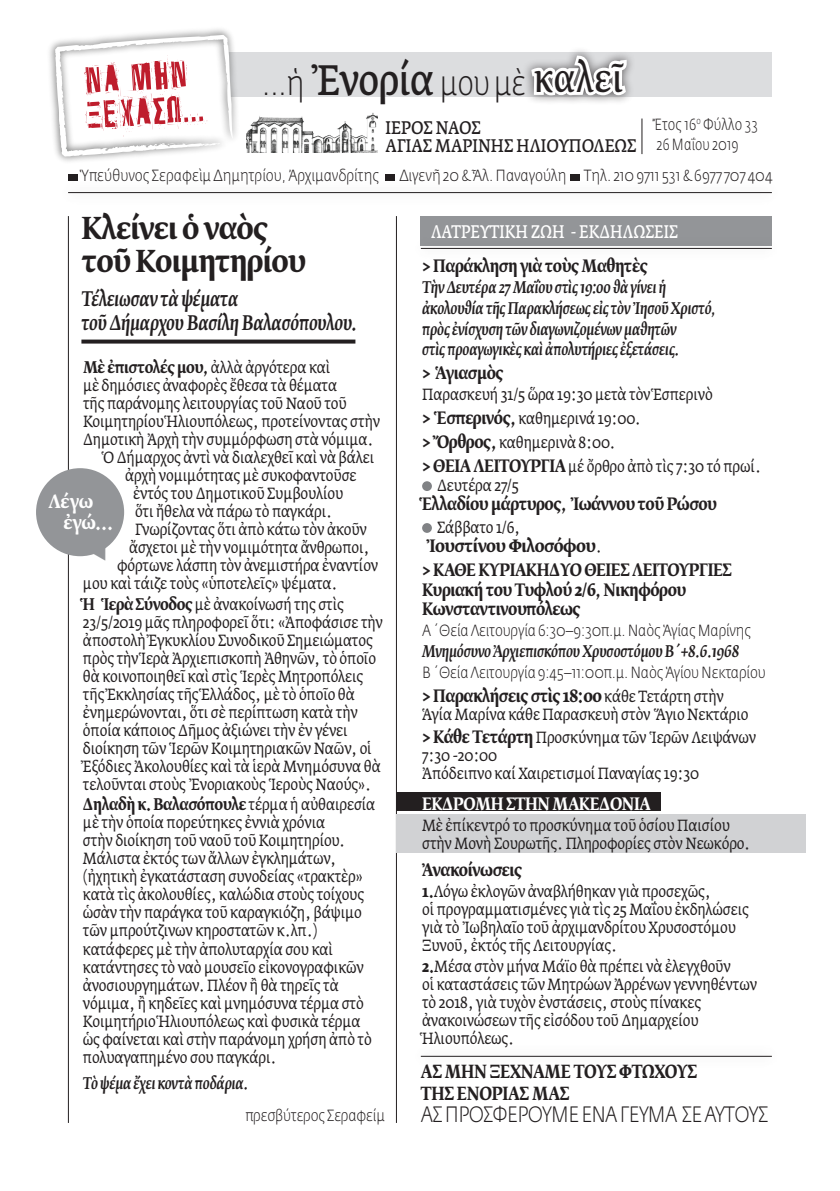
<style>
.page{position:relative;width:840px;height:1191px;background:#fff}
.page>*{position:absolute;margin:0;border:0;box-sizing:border-box;transform-origin:0 0}
.t1{font:38px "Fedra Serif B Pro";letter-spacing:.03em;color:#231f20;scale:.85 1}
.t2{font:300 34px "Fedra Sans Pro";color:#231f20;scale:.85 1}
.t3{font:700 30px "Fedra Serif B Pro";letter-spacing:-.03em;color:#231f20;scale:.91 1}
.t4{font:300 22px "Fedra Sans Pro";letter-spacing:-.02em;color:#231f20;scale:.85 1}
.t5{font:italic 500 20px/24px "Fedra Serif B Pro";letter-spacing:-.01em;color:#231f20;scale:.86 1}
.t6{font:700 18px/22px "Fedra Serif B Pro";letter-spacing:-.02em;color:#231f20;scale:.84 1}
.t7{font:18px/18px "Fedra Serif A Pro";color:#231f20;scale:.85 1}
.t8{font:18px "Fedra Serif A Pro";color:#fff;scale:.81 1}
.t9{font:700 18px/21px "Fedra Serif B Pro";letter-spacing:-.01em;color:#fff;scale:.91 1}
.t10{font:700 17px/19px "Fedra Serif B Pro";letter-spacing:-.03em;color:#231f20;scale:.86 1}
.t11{font:700 17px/23.8px "Fedra Serif B Pro";letter-spacing:-.03em;color:#231f20;scale:.92 1}
.t12{font:700 17px "Fedra Serif B Pro";letter-spacing:-.03em;color:#fff;scale:.86 1}
.t13{font:16px/18px "Fedra Serif A Pro";letter-spacing:-.01em;color:#231f20;scale:.86 1}
.t14{font:italic 500 16px/20.8px "Fedra Serif B Pro";letter-spacing:-.01em;color:#231f20;scale:.86 1}
.t15{font:300 16px "Fedra Sans Pro";letter-spacing:-.01em;color:#231f20;scale:.86 1}
.t16{font:300 16px "Fedra Sans Pro";letter-spacing:-.01em;color:#231f20;scale:.87 1}
.t17{font:700 16px "Fedra Serif B Pro";letter-spacing:-.03em;color:#231f20;scale:.86 1}
.t18{font:300 16px/20.6px "Fedra Sans Pro";letter-spacing:.01em;color:#231f20;scale:.82 1}
.s1{font-family:"Fedra Serif A Pro";font-weight:400;font-size:42px}
.s2{font-family:"Fedra Serif A Pro";font-weight:400}
.s3{font-family:"Fedra Serif B Pro";font-weight:700}
.s4{font-family:"Fedra Serif B Pro";font-weight:700;font-size:17px}
.s5{font-family:"Fedra Serif A Pro";font-weight:400;font-size:16px}
</style>
<div class="page">
<div style="left:228px;top:53px;width:543px;height:44px;background:#dcdddf"></div>
<img style="left:247px;top:112px;width:130px;height:41px">
<img style="left:49px;top:29px;width:198px;height:133px">
<svg style="left:53px;top:32px;width:180px;height:127px"></svg>
<div style="left:68px;top:174px;width:9px;height:7px;background:#231f20"></div>
<div style="left:386px;top:174px;width:9px;height:7px;background:#231f20"></div>
<div style="left:570px;top:174px;width:9px;height:7px;background:#231f20"></div>
<div style="left:520px;top:45px;width:115px;height:60px;background:#231f20;opacity:.75"></div>
<svg style="left:527px;top:50px;width:102px;height:54px"></svg>
<hr style="left:641px;top:118px;width:1px;height:36px;background:#231f20">
<div style="left:420px;top:216px;width:351px;height:29px;background:#939598"></div>
<hr style="left:68px;top:216px;width:1px;height:907px;background:#231f20">
<hr style="left:396px;top:216px;width:1px;height:907px;background:#231f20">
<svg style="left:81px;top:339px;width:274px;height:4px"></svg>
<div style="left:55px;top:179px;width:722px;height:27px;background:#fcfcfc"></div>
<hr style="left:68px;top:192px;width:703px;height:1px;background:#231f20">
<div style="left:407px;top:235px;width:370px;height:27px;background:#231f20;opacity:.75"></div>
<hr style="left:420px;top:248px;width:351px;height:1px;background:#231f20">
<hr style="left:420px;top:1056px;width:351px;height:1px;background:#231f20">
<div style="left:36px;top:468px;width:88px;height:88px;background:#939598;border-radius:50%"></div>
<div style="left:396px;top:792px;width:264px;height:18px;background:#231f20"></div>
<div style="left:396px;top:814px;width:409px;height:39px;background:#d1d2d4"></div>
<div style="left:422px;top:481px;width:9px;height:10px;background:#808285;border-radius:50%"></div>
<div style="left:422px;top:523px;width:9px;height:10px;background:#808285;border-radius:50%"></div>
<svg style="left:86px;top:539px;width:29px;height:17px"></svg>
<h2 class="t2" style="left:261px;top:62px;width:312px">...ἡ <span class="s1">Ἐνορία</span> μου μὲ</h2>
<h1 class="t1" style="left:533px;top:57px;width:106px">καλεῖ</h1>
<p class="t7" style="left:385px;top:119px;width:296px">ΙΕΡΟΣ ΝΑΟΣ<br>ΑΓΙΑΣ ΜΑΡΙΝΗΣ ΗΛΙΟΥΠΟΛΕΩΣ</p>
<p class="t18" style="left:654px;top:114px;width:127px">Ἔτος 16<sup>ο</sup> Φύλλο 33<br>26 Μαΐου 2019</p>
<p class="t16" style="left:82px;top:165px;width:343px">Ὑπεύθυνος Σεραφεὶμ Δημητρίου, Ἀρχιμανδρίτης</p>
<p class="t16" style="left:399px;top:165px;width:430px">Διγενῆ 20 &amp; Ἇλ. Παναγούλη Tηλ. 210 9711 531 &amp; 6977 707 404</p>
<h3 class="t3" style="left:81px;top:212px;width:206px">Κλείνει ὁ ναὸς</h3>
<h3 class="t3" style="left:81px;top:244px;width:248px">τοῦ Κοιμητηρίου</h3>
<p class="t5" style="left:81px;top:287px;width:322px">Τέλειωσαν τὰ ψέματα<br>τοῦ Δήμαρχου Βασίλη Βαλασόπουλου.</p>
<p class="t17" style="left:83px;top:358px;width:289px">Μὲ ἐπιστολές μου, <span class="s2">ἀλλὰ ἀργότερα καὶ</span></p>
<p class="t13" style="left:83px;top:376px;width:297px">μὲ δημόσιες ἀναφορὲς ἔθεσα τὰ θέματα</p>
<p class="t13" style="left:83px;top:394px;width:308px">τῆς παράνομης λειτουργίας τοῦ Ναοῦ τοῦ</p>
<p class="t13" style="left:83px;top:412px;width:347px">Κοιμητηρίου Ἡλιουπόλεως, προτείνοντας στὴν</p>
<p class="t13" style="left:83px;top:430px;width:339px">Δημοτικὴ Ἀρχὴ τὴν συμμόρφωση στὰ νόμιμα.</p>
<p class="t13" style="left:103px;top:448px;width:317px">Ὁ Δήμαρχος ἀντὶ νὰ διαλεχθεῖ καὶ νὰ βάλει</p>
<p class="t13" style="left:125px;top:466px;width:271px">ἀρχὴ νομιμότητας μὲ συκοφαντοῦσε</p>
<p class="t13" style="left:133px;top:484px;width:246px">ἐντός του Δημοτικοῦ Συμβουλίου</p>
<p class="t13" style="left:135px;top:502px;width:230px">ὅτι ἤθελα νὰ πάρω τὸ παγκάρι.</p>
<p class="t13" style="left:135px;top:520px;width:271px">Γνωρίζοντας ὅτι ἀπὸ κάτω τὸν ἀκοῦν</p>
<p class="t13" style="left:129px;top:538px;width:281px">ἄσχετοι μὲ τὴν νομιμότητα ἄνθρωποι,</p>
<p class="t13" style="left:117px;top:556px;width:305px">φόρτωνε λάσπη τὸν ἀνεμιστήρα ἐναντίον</p>
<p class="t13" style="left:83px;top:574px;width:297px">μου καὶ τάιζε τοὺς «ὑποτελεῖς» ψέματα.</p>
<p class="t13" style="left:83px;top:595px;width:350px"><span class="s3">Ἡ Ἱερὰ Σύνοδος</span> μὲ ἀνακοίνωσή της στὶς 23/5/2019 μᾶς πληροφορεῖ ὅτι: «Ἀποφάσισε τὴν ἀποστολὴ Ἐγκυκλίου Συνοδικοῦ Σημειώματος πρὸς τὴν Ἱερὰ Ἀρχιεπισκοπὴ Ἀθηνῶν, τὸ ὁποῖο θὰ κοινοποιηθεῖ καὶ στὶς Ἱερὲς Μητροπόλεις τῆς Ἐκκλησίας τῆς Ἑλλάδος, μὲ τὸ ὁποῖο θὰ ἐνημερώνονται, ὅτι σὲ περίπτωση κατὰ τὴν ὁποία κάποιος Δῆμος ἀξιώνει τὴν ἐν γένει διοίκηση τῶν Ἱερῶν Κοιμητηριακῶν Ναῶν, οἱ Ἐξόδιες Ἀκολουθίες καὶ τὰ ἱερὰ Μνημόσυνα θὰ τελοῦνται στοὺς Ἐνοριακοὺς Ἱεροὺς Ναούς».</p>
<p class="t17" style="left:83px;top:795px;width:341px">Δηλαδὴ κ. Βαλασόπουλε <span class="s2">τέρμα ἡ αὐθαιρεσία</span></p>
<p class="t13" style="left:83px;top:814px;width:337px">μὲ τὴν ὁποία πορεύτηκες ἐννιὰ χρόνια<br>στὴν διοίκηση τοῦ ναοῦ τοῦ Κοιμητηρίου.<br>Μάλιστα ἐκτός των ἄλλων ἐγκλημάτων, (ἠχητικὴ ἐγκατάσταση συνοδείας «τρακτὲρ» κατὰ τὶς ἀκολουθίες, καλώδια στοὺς τοίχους ὡσὰν τὴν παράγκα τοῦ καραγκιόζη, βάψιμο τῶν μπρούτζινων κηροστατῶν κ.λπ.) κατάφερες μὲ τὴν ἀπολυταρχία σου καὶ κατάντησες τὸ ναὸ μουσεῖο εἰκονογραφικῶν ἀνοσιουργημάτων. Πλέον ἢ θὰ τηρεῖς τὰ νόμιμα, ἢ κηδεῖες καὶ μνημόσυνα τέρμα στὸ Κοιμητήριο Ἡλιουπόλεως καὶ φυσικὰ τέρμα ὡς φαίνεται καὶ στὴν παράνομη χρήση ἀπὸ τὸ πολυαγαπημένο σου παγκάρι.</p>
<p class="t14" style="left:83px;top:1073px;width:193px">Τὸ ψέμα ἔχει κοντὰ ποδάρια.</p>
<p class="t15" style="left:245px;top:1105px;width:164px">πρεσβύτερος Σεραφείμ</p>
<p class="t9" style="left:63px;top:491px;width:56px;text-indent:-15px">Λέγω ἐγώ...</p>
<p class="t8" style="left:431px;top:222px;width:306px">ΛΑΤΡΕΥΤΙΚΗ ΖΩΗ - ΕΚΔΗΛΩΣΕΙΣ</p>
<p class="t10" style="left:422px;top:257px;width:263px">&gt; Παράκληση γιὰ τοὺς Μαθητὲς</p>
<p class="t14" style="left:422px;top:277px;width:342px">Τὴν Δευτέρα 27 Μαΐου στὶς 19:00 θὰ γίνει ἡ ἀκολουθία τῆς Παρακλήσεως εἰς τὸν Ἰησοῦ Χριστό, πρὸς ἐνίσχυση τῶν διαγωνιζομένων μαθητῶν<br>στὶς προαγωγικὲς καὶ ἀπολυτήριες ἐξετάσεις.</p>
<p class="t10" style="left:422px;top:364px;width:96px">&gt; Ἁγιασμὸς</p>
<p class="t13" style="left:422px;top:383px;width:395px;line-height:23.8px">Παρασκευή 31/5 ὥρα 19:30 μετὰ τὸν Ἑσπερινὸ<br><span class="s4">&gt; Ἑσπερινός,</span> καθημερινά 19:00.<br><span class="s4">&gt; Ὄρθρος,</span> καθημερινὰ 8:00.<br><span class="s4">&gt; ΘΕΙΑ ΛΕΙΤΟΥΡΓΙΑ</span> μέ ὄρθρο ἀπὸ τὶς 7:30 τό πρωί.</p>
<p class="t13" style="left:437px;top:476px;width:97px">Δευτέρα 27/5</p>
<p class="t10" style="left:422px;top:494px;width:344px">Ἑλλαδίου μάρτυρος, Ἰωάννου τοῦ Ρώσου</p>
<p class="t13" style="left:437px;top:518px;width:98px">Σάββατο 1/6,</p>
<p class="t11" style="left:422px;top:534px;width:338px;text-indent:7px">Ἰουστίνου Φιλοσόφου<span class="s5">.<br></span>&gt; ΚΑΘΕ ΚΥΡΙΑΚΗΔΥΟ ΘΕΙΕΣ ΛΕΙΤΟΥΡΓΙΕΣ</p>
<p class="t10" style="left:422px;top:581px;width:308px">Κυριακή του Τυφλού 2/6, Νικηφόρου<br>Κωνσταντινουπόλεως</p>
<p class="t15" style="left:422px;top:620px;width:384px">Α΄ Θεία Λειτουργία 6:30–9:30π.μ. Ναὸς Ἁγίας Μαρίνης</p>
<p class="t14" style="left:422px;top:641px;width:370px">Μνημόσυνο Ἀρχιεπισκόπου Χρυσοστόμου Β΄+8.6.1968</p>
<p class="t15" style="left:422px;top:662px;width:401px">Β΄ Θεία Λειτουργία 9:45–11:00π.μ. Ναὸς Ἁγίου Νεκταρίου</p>
<p class="t10" style="left:422px;top:686px;width:352px">&gt; Παρακλήσεις στὶς 18:00 <span class="s5">κάθε Τετάρτη στὴν</span></p>
<p class="t13" style="left:422px;top:702px;width:390px;line-height:23.8px">Ἁγία Μαρίνα κάθε Παρασκευὴ στὸν Ἅγιο Νεκτάριο <span class="s4">&gt; Κάθε Τετάρτη</span> Προσκύνημα τῶν Ἱερῶν Λειψάνων</p>
<p class="t13" style="left:422px;top:747px;width:323px">7:30 -20:00<br>Ἀπόδειπνο καί Χαιρετισμοί Παναγίας 19:30</p>
<p class="t12" style="left:422px;top:794px;width:267px">ΕΚΔΡΟΜΗ ΣΤΗΝ ΜΑΚΕΔΟΝΙΑ</p>
<p class="t13" style="left:422px;top:816px;width:382px">Μὲ ἐπίκεντρό το προσκύνημα τοῦ ὁσίου Παισίου στὴν Μονὴ Σουρωτῆς. Πληροφορίες στὸν Νεωκόρο.</p>
<p class="t10" style="left:422px;top:861px;width:118px">Ἀνακοίνωσεις</p>
<p class="t13" style="left:422px;top:882px;width:381px"><span class="s3">1.</span>Λόγω ἐκλογῶν ἀναβλήθηκαν γιὰ προσεχῶς,<br>οἱ προγραμματισμένες γιὰ τὶς 25 Μαΐου ἐκδηλώσεις γιὰ τὸ Ἰωβηλαῖο τοῦ ἀρχιμανδρίτου Χρυσοστόμου Ξυνοῦ, ἐκτός τῆς Λειτουργίας.</p>
<p class="t13" style="left:422px;top:957px;width:391px"><span class="s3">2.</span>Μέσα στὸν μήνα Μάϊο θὰ πρέπει νὰ ἐλεγχθοῦν<br>οἱ καταστάσεις τῶν Μητρώων Ἀρρένων γεννηθέντων τὸ 2018, γιὰ τυχὸν ἐνστάσεις, στοὺς πίνακες ἀνακοινώσεων τῆς εἰσόδου τοῦ Δημαρχείου Ἡλιουπόλεως.</p>
<p class="t6" style="left:420px;top:1060px;width:330px">ΑΣ ΜΗΝ ΞΕΧΝΑΜΕ ΤΟΥΣ ΦΤΩΧΟΥΣ<br>ΤΗΣ ΕΝΟΡΙΑΣ ΜΑΣ</p>
<h3 class="t4" style="left:420px;top:1100px;width:410px">ΑΣ ΠΡΟΣΦΕΡΟΥΜΕ ΕΝΑ ΓΕΥΜΑ ΣΕ ΑΥΤΟΥΣ</h3>
</div>
